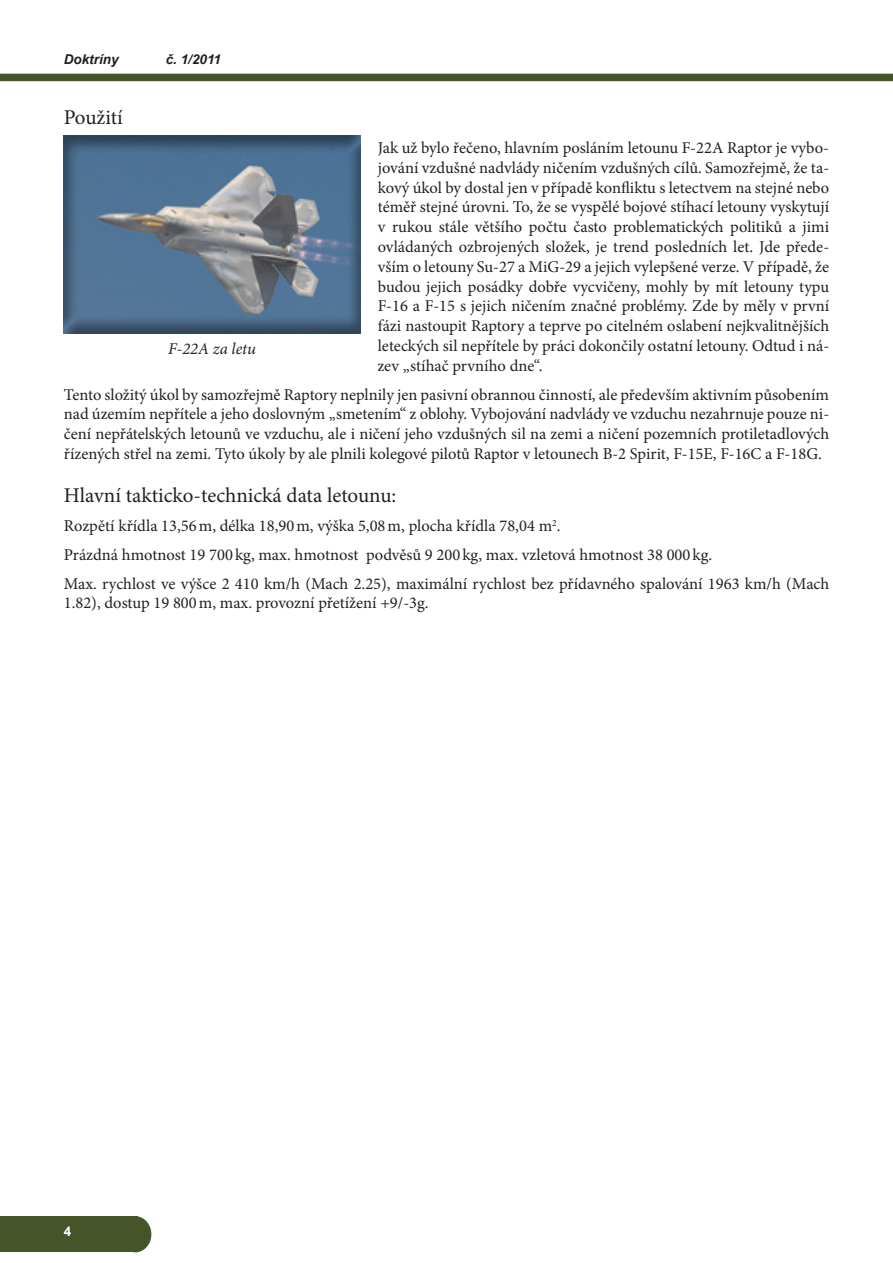
<style>
.page{position:relative;width:893px;height:1263px;background:#fff}
.page>*{position:absolute;margin:0;border:0;box-sizing:border-box;transform-origin:0 0}
.t1{font:21px "Minion Pro";color:#231f20}
.t2{font:16.5px/19.8px "Minion Pro";color:#231f20;text-align:justify}
.t3{font:italic 16.5px "Minion Pro";color:#231f20}
.t4{font:italic 700 13.5px "Arial";color:#231f20}
.t5{font:700 13.5px "Arial";color:#fff}
</style>
<div class="page">
<div style="left:119px;top:1216px;width:32px;height:36px;background:#455429;border-radius:50%"></div>
<div style="left:0;top:1216px;width:137px;height:36px;background:#455429"></div>
<div style="left:0;top:74px;width:893px;height:7px;background:#455429"></div>
<div style="left:62px;top:134px;width:300px;height:201px;background:#231f20;opacity:.5"></div>
<p class="t4" style="left:64px;top:50px;width:56px">Doktríny</p>
<p class="t4" style="left:166px;top:50px;width:57px">č. 1/2011</p>
<p class="t1" style="left:64px;top:103px;width:61px">Použití</p>
<p class="t2" style="left:377px;top:138px;width:453px">Jak už bylo řečeno, hlavním posláním letounu F-22A Raptor je vybo&shy;jování vzdušné nadvlády ničením vzdušných cílů. Samozřejmě, že ta&shy;kový úkol by dostal jen v případě konfliktu s letectvem na stejné nebo téměř stejné úrovni. To, že se vyspělé bojové stíhací letouny vyskytují v rukou stále většího počtu často problematických politiků a jimi ovládaných ozbrojených složek, je trend posledních let. Jde přede&shy;vším o letouny Su-27 a MiG-29 a jejich vylepšené verze. V případě, že budou jejich posádky dobře vycvičeny, mohly by mít letouny typu F-16 a F-15 s jejich ničením značné problémy. Zde by měly v první fázi nastoupit Raptory a teprve po citelném oslabení nejkvalitnějších leteckých sil nepřítele by práci dokončily ostatní letouny. Odtud i ná&shy;zev „stíhač prvního dne“.</p>
<p class="t2" style="left:64px;top:385px;width:767px">Tento složitý úkol by samozřejmě Raptory neplnily jen pasivní obrannou činností, ale především aktivním působením nad územím nepřítele a jeho doslovným „smetením“ z oblohy. Vybojování nadvlády ve vzduchu nezahrnuje pouze ni&shy;čení nepřátelských letounů ve vzduchu, ale i ničení jeho vzdušných sil na zemi a ničení pozemních protiletadlových řízených střel na zemi. Tyto úkoly by ale plnili kolegové pilotů Raptor v letounech B-2 Spirit, F-15E, F-16C a F-18G.</p>
<p class="t1" style="left:64px;top:481px;width:334px">Hlavní takticko-technická data letounu:</p>
<p class="t2" style="left:64px;top:511px;width:767px;line-height:28.8px;text-align:left">Rozpětí křídla 13,56m, délka 18,90m, výška 5,08m, plocha křídla 78,04 m<sup>2</sup>.<br>Prázdná hmotnost 19 700 kg, max. hmotnost podvěsů 9 200 kg, max. vzletová hmotnost 38 000 kg.<br>Max. rychlost ve výšce 2 410 km/h (Mach 2.25), maximální rychlost bez přídavného spalování 1963 km/h (Mach</p>
<p class="t2" style="left:64px;top:593px;width:366px">1.82), dostup 19 800m, max. provozní přetížení +9/-3g.</p>
<p class="t3" style="left:168px;top:338px;width:89px">F-22A za letu</p>
<p class="t5" style="left:64px;top:1222px;width:9px">4</p>
</div>
